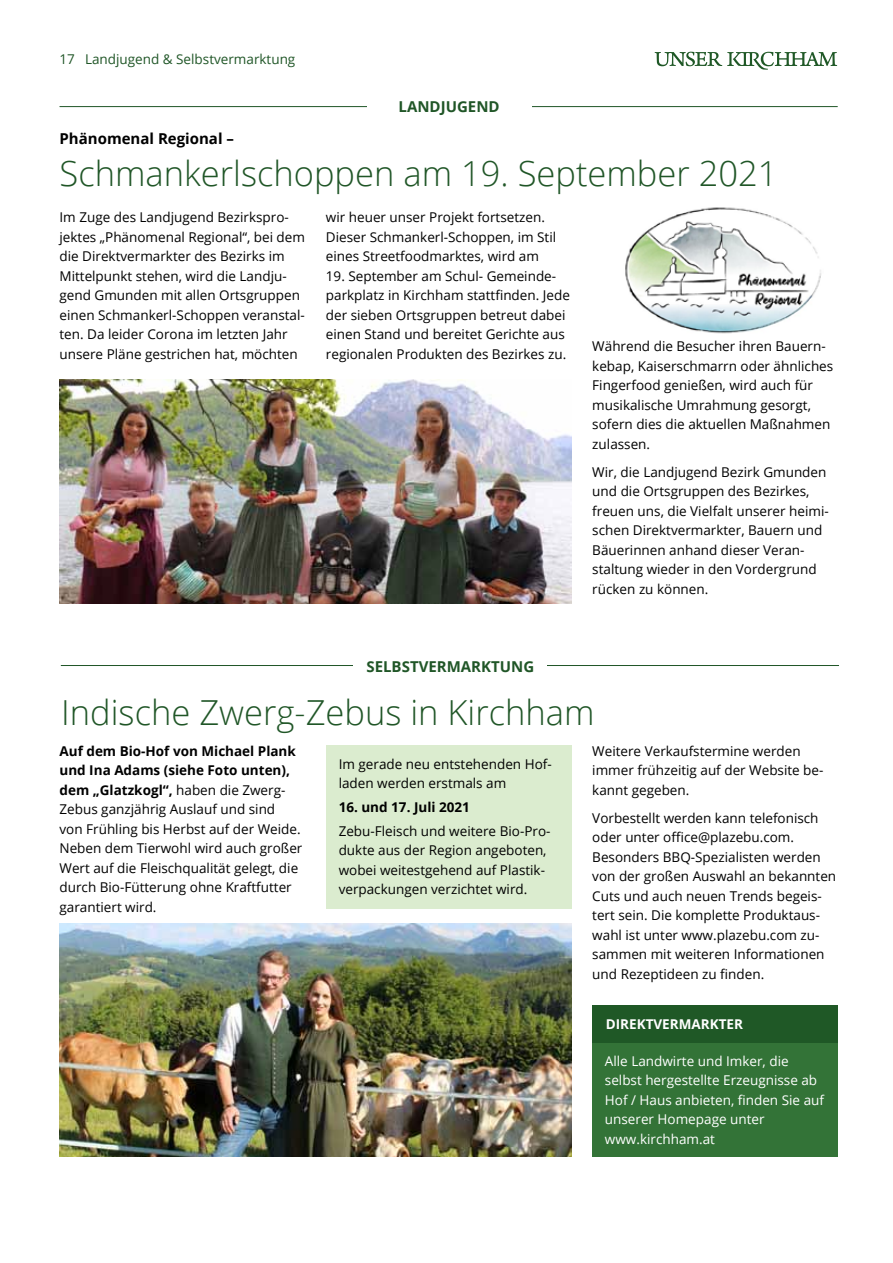
<style>
.page{position:relative;width:893px;height:1263px;background:#fff}
.page>*{position:absolute;margin:0;border:0;box-sizing:border-box;transform-origin:0 0}
.t1{font:300 34.5px "Open Sans";color:#205627}
.t2{font:700 15px "Open Sans";color:#205627}
.t3{font:700 15px "Open Sans";color:#000}
.t4{font:13.5px/19.5px "Open Sans";color:#000}
.t5{font:13.5px/19.5px "Open Sans";color:#fff}
.t6{font:13.5px "Open Sans";color:#205627}
.t7{font:700 13.5px "Open Sans";color:#000}
.t8{font:700 13.5px "Open Sans";color:#fff}
.s1{font-weight:700}
</style>
<div class="page">
<img style="left:625px;top:207px;width:196px;height:127px">
<hr style="left:60px;top:106px;width:778px;height:1px;background:#205627">
<div style="left:367px;top:91px;width:164px;height:30px;background:#fff"></div>
<img style="left:60px;top:379px;width:511px;height:224px">
<hr style="left:61px;top:665px;width:778px;height:1px;background:#205627">
<div style="left:353px;top:650px;width:194px;height:32px;background:#fff"></div>
<img style="left:60px;top:923px;width:511px;height:234px">
<div style="left:592px;top:1042px;width:245px;height:115px;background:#337337"></div>
<div style="left:592px;top:1005px;width:245px;height:37px;background:#1f5826"></div>
<div style="left:326px;top:745px;width:245px;height:164px;background:#dbeccf"></div>
<svg style="left:655px;top:52px;width:182px;height:18px"></svg>
<p class="t6" style="left:60px;top:50px;width:237px">17 Landjugend &amp; Selbstvermarktung</p>
<p class="t2" style="left:399px;top:96px;width:102px">Landjugend</p>
<p class="t3" style="left:60px;top:128px;width:176px">Phänomenal Regional –</p>
<h1 class="t1" style="left:60px;top:150px;width:720px">Schmankerlschoppen am 19. September 2021</h1>
<p class="t4" style="left:60px;top:207px;width:247px">Im Zuge des Landjugend Bezirkspro&shy;jektes „Phänomenal Regional“, bei dem die Direktvermarkter des Bezirks im Mittelpunkt stehen, wird die Landju&shy;gend Gmunden mit allen Ortsgruppen einen Schmankerl-Schoppen veranstal&shy;ten. Da leider Corona im letzten Jahr unsere Pläne gestrichen hat, möchten</p>
<p class="t4" style="left:326px;top:207px;width:232px">wir heuer unser Projekt fortsetzen.<br>Dieser Schmankerl-Schoppen, im Stil eines Streetfoodmarktes, wird am</p>
<p class="t4" style="left:326px;top:266px;width:245px">19. September am Schul- Gemeinde&shy;parkplatz in Kirchham stattfinden. Jede der sieben Ortsgruppen betreut dabei einen Stand und bereitet Gerichte aus regionalen Produkten des Bezirkes zu.</p>
<p class="t4" style="left:592px;top:336px;width:242px">Während die Besucher ihren Bauern&shy;kebap, Kaiserschmarrn oder ähnliches<br>Fingerfood genießen, wird auch für musikalische Umrahmung gesorgt, sofern dies die aktuellen Maßnahmen zulassen.</p>
<p class="t4" style="left:592px;top:462px;width:238px">Wir, die Landjugend Bezirk Gmunden und die Ortsgruppen des Bezirkes, freuen uns, die Vielfalt unserer heimi&shy;schen Direktvermarkter, Bauern und Bäuerinnen anhand dieser Veran&shy;staltung wieder in den Vordergrund rücken zu können.</p>
<p class="t2" style="left:366px;top:656px;width:169px">Selbstve rmarktung</p>
<h1 class="t1" style="left:61px;top:688px;width:535px">Indische Zwerg-Zebus in Kirchham</h1>
<p class="t4" style="left:60px;top:741px;width:244px"><span class="s1">Auf dem Bio-Hof von Michael Plank und Ina Adams (siehe Foto unten), dem „Glatzkogl“,</span> haben die Zwerg-Zebus ganzjährig Auslauf und sind<br>von Frühling bis Herbst auf der Weide.<br>Neben dem Tierwohl wird auch großer Wert auf die Fleischqualität gelegt, die durch Bio-Fütterung ohne Kraftfutter garantiert wird.</p>
<p class="t4" style="left:339px;top:753px;width:215px">Im gerade neu entstehenden Hof&shy;laden werden erstmals am</p>
<p class="t7" style="left:339px;top:797px;width:133px">16. und 17. Juli 2021</p>
<p class="t4" style="left:339px;top:820px;width:213px">Zebu-Fleisch und weitere Bio-Pro&shy;dukte aus der Region angeboten, wobei weitestgehend auf Plastik&shy;verpackungen verzichtet wird.</p>
<p class="t4" style="left:592px;top:741px;width:233px">Weitere Verkaufstermine werden immer frühzeitig auf der Website be&shy;kannt gegeben.</p>
<p class="t4" style="left:592px;top:808px;width:245px">Vorbestellt werden kann telefonisch oder unter office@plazebu.com.<br>Besonders BBQ-Spezialisten werden von der großen Auswahl an bekannten Cuts und auch neuen Trends begeis&shy;tert sein. Die komplette Produktaus&shy;wahl ist unter www.plazebu.com zu&shy;sammen mit weiteren Informationen und Rezeptideen zu finden.</p>
<p class="t8" style="left:606px;top:1015px;width:139px">Direktve rmarkter</p>
<p class="t5" style="left:605px;top:1050px;width:221px">Alle Landwirte und Imker, die selbst hergestellte Erzeugnisse ab<br>Hof / Haus anbieten, finden Sie auf unserer Homepage unter www.kirchham.at</p>
</div>
